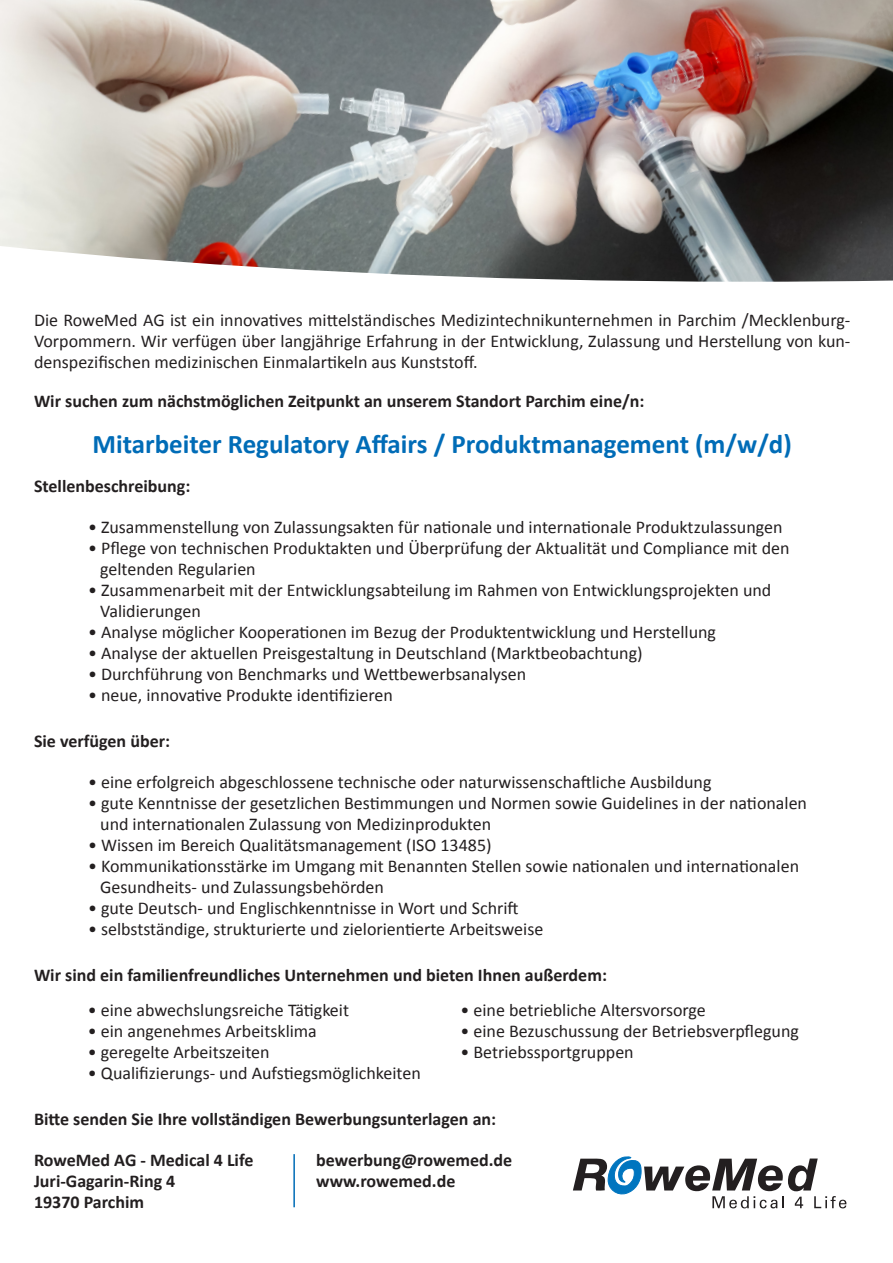
<style>
.page{position:relative;width:893px;height:1263px;background:#fff}
.page>*{position:absolute;margin:0;border:0;box-sizing:border-box;transform-origin:0 0}
.t1{font:700 27px "Calibri";color:#006cb7}
.t2{font:18px/21px "Calibri";color:#231f20;text-align:justify}
.t3{font:700 18px "Calibri";color:#231f20}
</style>
<div class="page">
<svg style="left:573px;top:1156px;width:273px;height:52px"></svg>
<hr style="left:293px;top:1154px;width:2px;height:53px;background:#006cb7">
<img style="left:0;top:0;width:893px;height:282px">
<p class="t2" style="left:34px;top:309px;width:818px">Die RoweMed AG ist ein innovatives mittelständisches Medizintechnikunternehmen in Parchim /Mecklenburg-Vorpommern. Wir verfügen über langjährige Erfahrung in der Entwicklung, Zulassung und Herstellung von kun&shy;denspezifischen medizinischen Einmalartikeln aus Kunststoff.</p>
<p class="t3" style="left:34px;top:389px;width:612px">Wir suchen zum nächstmöglichen Zeitpunkt an unserem Standort Parchim eine/n:</p>
<p class="t1" style="left:93px;top:427px;width:701px">Mitarbeiter Regulatory Affairs / Produktmanagement (m/w/d)</p>
<p class="t3" style="left:34px;top:475px;width:158px">Stellenbeschreibung:</p>
<p class="t2" style="left:88px;top:516px;width:696px">• Zusammenstellung von Zulassungsakten für nationale und internationale Produktzulassungen</p>
<p class="t2" style="left:100px;top:537px;width:691px;text-indent:-12px">• Pflege von technischen Produktakten und Überprüfung der Aktualität und Compliance mit den geltenden Regularien</p>
<p class="t2" style="left:88px;top:579px;width:685px">• Zusammenarbeit mit der Entwicklungsabteilung im Rahmen von Entwicklungsprojekten und</p>
<p class="t2" style="left:100px;top:600px;width:102px">Validierungen</p>
<p class="t2" style="left:88px;top:621px;width:629px">• Analyse möglicher Kooperationen im Bezug der Produktentwicklung und Herstellung</p>
<p class="t2" style="left:88px;top:642px;width:556px">• Analyse der aktuellen Preisgestaltung in Deutschland (Marktbeobachtung)</p>
<p class="t2" style="left:88px;top:663px;width:440px">• Durchführung von Benchmarks und Wettbewerbsanalysen</p>
<p class="t2" style="left:88px;top:684px;width:306px">• neue, innovative Produkte identifizieren</p>
<p class="t3" style="left:34px;top:730px;width:138px">Sie verfügen über:</p>
<p class="t2" style="left:88px;top:771px;width:625px">• eine erfolgreich abgeschlossene technische oder naturwissenschaftliche Ausbildung</p>
<p class="t2" style="left:88px;top:792px;width:721px">• gute Kenntnisse der gesetzlichen Bestimmungen und Normen sowie Guidelines in der nationalen</p>
<p class="t2" style="left:100px;top:813px;width:393px">und internationalen Zulassung von Medizinprodukten</p>
<p class="t2" style="left:88px;top:834px;width:405px">• Wissen im Bereich Qualitätsmanagement (ISO 13485)</p>
<p class="t2" style="left:88px;top:855px;width:713px">• Kommunikationsstärke im Umgang mit Benannten Stellen sowie nationalen und internationalen</p>
<p class="t2" style="left:100px;top:876px;width:285px">Gesundheits- und Zulassungsbehörden</p>
<p class="t2" style="left:88px;top:897px;width:432px">• gute Deutsch- und Englischkenntnisse in Wort und Schrift</p>
<p class="t2" style="left:88px;top:918px;width:457px">• selbstständige, strukturierte und zielorientierte Arbeitsweise</p>
<p class="t3" style="left:34px;top:964px;width:574px">Wir sind ein familienfreundliches Unternehmen und bieten Ihnen außerdem:</p>
<p class="t2" style="left:88px;top:999px;width:263px">• eine abwechslungsreiche Tätigkeit</p>
<p class="t2" style="left:88px;top:1020px;width:231px">• ein angenehmes Arbeitsklima</p>
<p class="t2" style="left:88px;top:1041px;width:183px">• geregelte Arbeitszeiten</p>
<p class="t2" style="left:88px;top:1062px;width:334px">• Qualifizierungs- und Aufstiegsmöglichkeiten</p>
<p class="t2" style="left:460px;top:999px;width:247px">• eine betriebliche Altersvorsorge</p>
<p class="t2" style="left:460px;top:1020px;width:340px">• eine Bezuschussung der Betriebsverpflegung</p>
<p class="t2" style="left:460px;top:1041px;width:175px">• Betriebssportgruppen</p>
<p class="t3" style="left:34px;top:1108px;width:464px">Bitte senden Sie Ihre vollständigen Bewerbungsunterlagen an:</p>
<p class="t3" style="left:34px;top:1148px;width:221px">RoweMed AG - Medical 4 Life</p>
<p class="t3" style="left:316px;top:1148px;width:198px">bewerbung@rowemed.de</p>
<p class="t3" style="left:34px;top:1169px;width:143px">Juri-Gagarin-Ring 4</p>
<p class="t3" style="left:316px;top:1169px;width:141px">www.rowemed.de</p>
<p class="t3" style="left:34px;top:1190px;width:112px">19370 Parchim</p>
</div>
